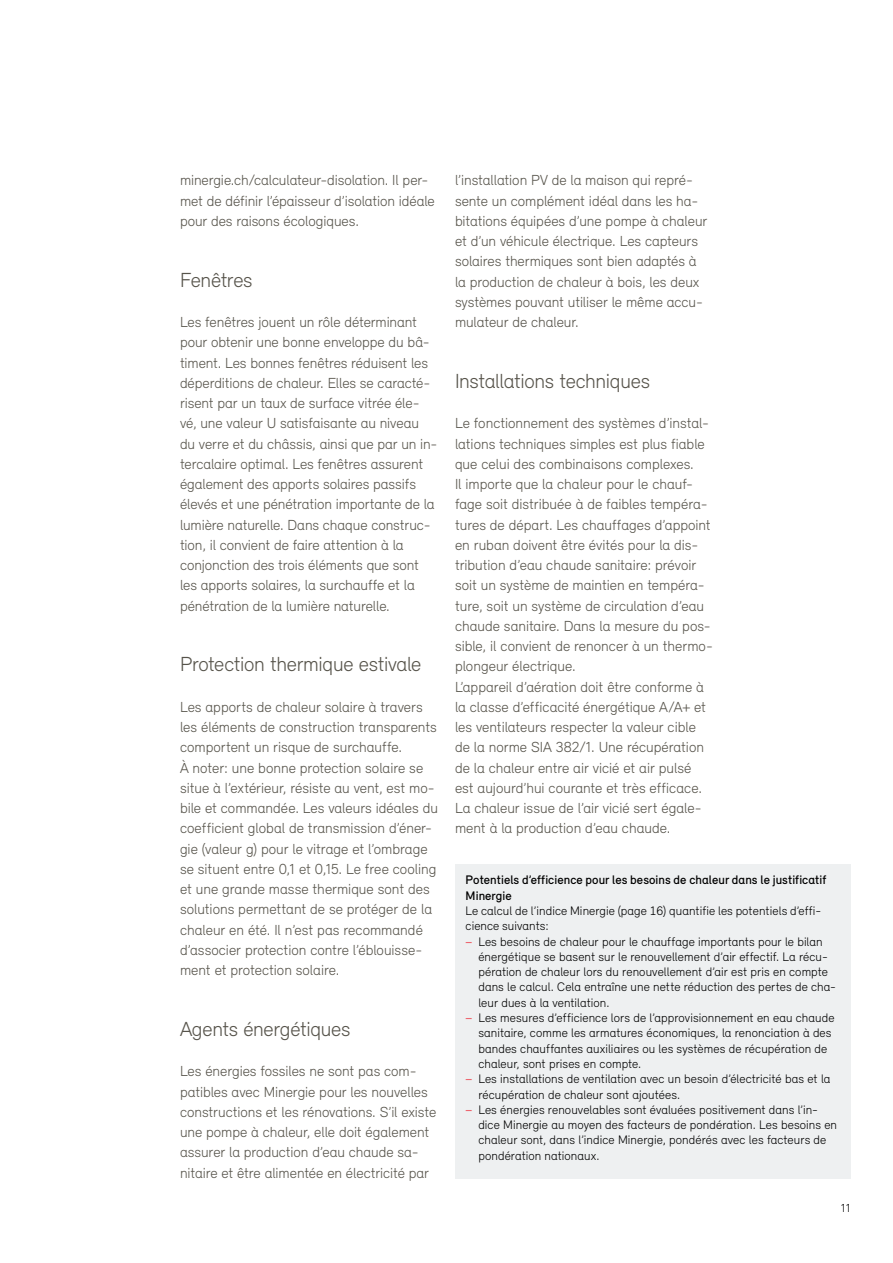
<style>
.page{position:relative;width:893px;height:1263px;background:#fff}
.page>*{position:absolute;margin:0;border:0;box-sizing:border-box;transform-origin:0 0}
.t1{font:300 21px "Relevant";letter-spacing:-.015em;color:#57544b}
.t2{font:300 15px/20.2px "Relevant";letter-spacing:-.005em;color:#57544b}
.t3{font:300 12.75px "Relevant";letter-spacing:.005em;color:#000}
.t4{font:500 12.75px/15.3px "Relevant";letter-spacing:.005em;color:#000}
.t5{font:300 12px "Relevant";color:#000}
.s1{font-weight:500;color:#ed6770}
</style>
<div class="page">
<div style="left:455px;top:864px;width:395px;height:314px;background:#eef0f1"></div>
<p class="t2" style="left:180px;top:170px;width:256px">minergie.ch/calculateur-disolation. Il per&shy;met de définir l’épaisseur d’isolation idéale pour des raisons écologiques.</p>
<h1 class="t1" style="left:180px;top:267px;width:74px">Fenêtres</h1>
<p class="t2" style="left:180px;top:312px;width:259px">Les fenêtres jouent un rôle déterminant pour obtenir une bonne enveloppe du bâ&shy;timent. Les bonnes fenêtres réduisent les déperditions de chaleur. Elles se caracté&shy;risent par un taux de surface vitrée éle&shy;vé, une valeur U satisfaisante au niveau du verre et du châssis, ainsi que par un in&shy;tercalaire optimal. Les fenêtres assurent également des apports solaires passifs élevés et une pénétration importante de la lumière naturelle. Dans chaque construc&shy;tion, il convient de faire attention à la conjonction des trois éléments que sont les apports solaires, la surchauffe et la pénétration de la lumière naturelle.</p>
<h1 class="t1" style="left:180px;top:652px;width:243px">Protection thermique estivale</h1>
<p class="t2" style="left:180px;top:696px;width:259px">Les apports de chaleur solaire à travers les éléments de construction transparents comportent un risque de surchauffe.<br>À noter: une bonne protection solaire se situe à l’extérieur, résiste au vent, est mo&shy;bile et commandée. Les valeurs idéales du coefficient global de transmission d’éner&shy;gie (valeur g) pour le vitrage et l’ombrage se situent entre 0,1 et 0,15. Le free cooling et une grande masse thermique sont des solutions permettant de se protéger de la chaleur en été. Il n’est pas recommandé d’associer protection contre l’éblouisse&shy;ment et protection solaire.</p>
<h1 class="t1" style="left:180px;top:1016px;width:172px">Agents énergétiques</h1>
<p class="t2" style="left:180px;top:1061px;width:258px">Les énergies fossiles ne sont pas com&shy;patibles avec Minergie pour les nouvelles constructions et les rénovations. S’il existe une pompe à chaleur, elle doit également assurer la production d’eau chaude sa&shy;nitaire et être alimentée en électricité par</p>
<p class="t2" style="left:455px;top:170px;width:254px">l’installation PV de la maison qui repré&shy;sente un complément idéal dans les ha&shy;bitations équipées d’une pompe à chaleur et d’un véhicule électrique. Les capteurs solaires thermiques sont bien adaptés à la production de chaleur à bois, les deux systèmes pouvant utiliser le même accu&shy;mulateur de chaleur.</p>
<h1 class="t1" style="left:455px;top:368px;width:197px">Installations techniques</h1>
<p class="t2" style="left:455px;top:413px;width:259px">Le fonctionnement des systèmes d’instal&shy;lations techniques simples est plus fiable que celui des combinaisons complexes.<br>Il importe que la chaleur pour le chauf&shy;fage soit distribuée à de faibles tempéra&shy;tures de départ. Les chauffages d’appoint en ruban doivent être évités pour la dis&shy;tribution d’eau chaude sanitaire: prévoir soit un système de maintien en tempéra&shy;ture, soit un système de circulation d’eau chaude sanitaire. Dans la mesure du pos&shy;sible, il convient de renoncer à un thermo&shy;plongeur électrique.<br>L’appareil d’aération doit être conforme à la classe d’efficacité énergétique A/A+ et les ventilateurs respecter la valeur cible de la norme SIA 382/1. Une récupération de la chaleur entre air vicié et air pulsé est aujourd’hui courante et très efficace.<br>La chaleur issue de l’air vicié sert égale&shy;ment à la production d’eau chaude.</p>
<p class="t4" style="left:466px;top:872px;width:362px">Potentiels d’efficience pour les besoins de chaleur dans le justificatif<br>Minergie</p>
<p class="t3" style="left:466px;top:903px;width:357px">Le calcul de l’indice Minergie (page 16) quantifie les potentiels d’effi-</p>
<p class="t3" style="left:466px;top:918px;width:85px">cience suivants:</p>
<p class="t3" style="left:466px;top:934px;width:359px"><span class="s1">−</span> Les besoins de chaleur pour le chauffage importants pour le bilan</p>
<p class="t3" style="left:478px;top:949px;width:351px">énergétique se basent sur le renouvellement d’air effectif. La récu-</p>
<p class="t3" style="left:478px;top:964px;width:351px">pération de chaleur lors du renouvellement d’air est pris en compte</p>
<p class="t3" style="left:478px;top:980px;width:359px">dans le calcul. Cela entraîne une nette réduction des pertes de cha-</p>
<p class="t3" style="left:478px;top:995px;width:133px">leur dues à la ventilation.</p>
<p class="t3" style="left:466px;top:1010px;width:370px"><span class="s1">−</span> Les mesures d’efficience lors de l’approvisionnement en eau chaude</p>
<p class="t3" style="left:478px;top:1025px;width:355px">sanitaire, comme les armatures économiques, la renonciation à des</p>
<p class="t3" style="left:478px;top:1041px;width:350px">bandes chauffantes auxiliaires ou les systèmes de récupération de</p>
<p class="t3" style="left:478px;top:1056px;width:165px">chaleur, sont prises en compte.</p>
<p class="t3" style="left:466px;top:1071px;width:366px"><span class="s1">−</span> Les installations de ventilation avec un besoin d’électricité bas et la</p>
<p class="t3" style="left:478px;top:1087px;width:203px">récupération de chaleur sont ajoutées.</p>
<p class="t3" style="left:466px;top:1102px;width:354px"><span class="s1">−</span> Les énergies renouvelables sont évaluées positivement dans l’in-</p>
<p class="t3" style="left:478px;top:1117px;width:360px">dice Minergie au moyen des facteurs de pondération. Les besoins en</p>
<p class="t3" style="left:478px;top:1133px;width:350px">chaleur sont, dans l’indice Minergie, pondérés avec les facteurs de</p>
<p class="t3" style="left:478px;top:1148px;width:123px">pondération nationaux.</p>
<p class="t5" style="left:841px;top:1201px;width:11px">11</p>
</div>
